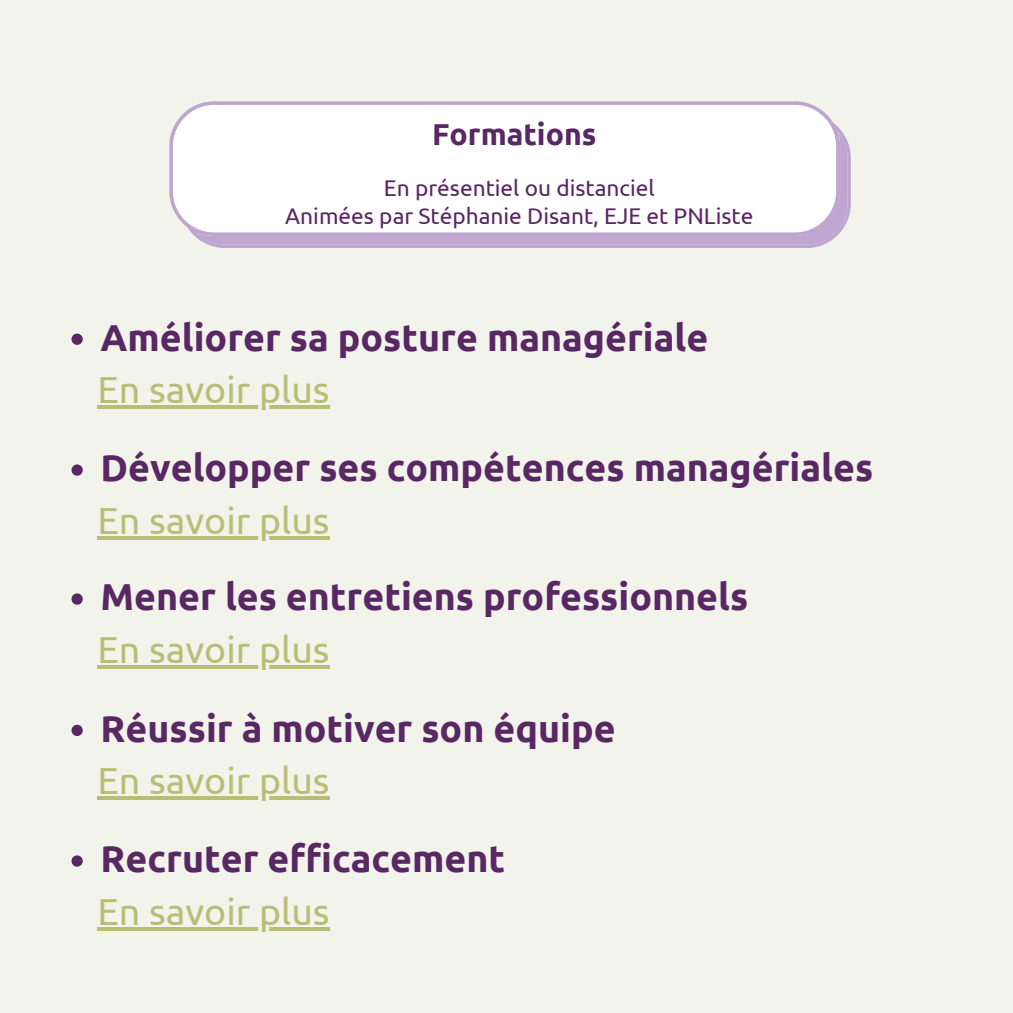
<style>
.page{position:relative;width:1013px;height:1013px;background:#fff}
.page>*{position:absolute;margin:0;border:0;box-sizing:border-box;transform-origin:0 0}
.t1{font:700 37.5px "Ubuntu";color:#592764}
.t2{font:37.5px "Ubuntu";color:#b9bd76}
.t3{font:700 30.25px "Ubuntu";color:#592764}
.t4{font:22.62px/27.2px "Ubuntu";color:#592764;text-align:center}
</style>
<div class="page">
<div style="left:0;top:0;width:1012px;height:1012px;background:#f2f4eb"></div>
<svg style="left:71px;top:333px;width:12px;height:12px"></svg>
<hr style="left:97px;top:405px;width:232px;height:3px;background:#b9bd76">
<svg style="left:71px;top:464px;width:12px;height:11px"></svg>
<svg style="left:97px;top:536px;width:232px;height:3px"></svg>
<svg style="left:71px;top:593px;width:12px;height:11px"></svg>
<svg style="left:97px;top:665px;width:232px;height:3px"></svg>
<svg style="left:71px;top:724px;width:12px;height:12px"></svg>
<hr style="left:97px;top:796px;width:232px;height:3px;background:#b9bd76">
<svg style="left:71px;top:855px;width:12px;height:11px"></svg>
<svg style="left:97px;top:927px;width:232px;height:3px"></svg>
<svg style="left:169px;top:101px;width:681px;height:147px;background:#f5f2f7"></svg>
<p class="t3" style="left:432px;top:117px;width:166px">Formations</p>
<p class="t4" style="left:285px;top:174px;width:469px">En présentiel ou distanciel<br>Animées par Stéphanie Disant, EJE et PNListe</p>
<h2 class="t1" style="left:101px;top:315px;width:609px">Améliorer sa posture managériale</h2>
<p class="t2" style="left:97px;top:368px;width:234px">En savoir plus</p>
<p class="t1" style="left:101px;top:446px;width:774px">Développer ses compétences managériales</p>
<p class="t2" style="left:97px;top:499px;width:234px">En savoir plus</p>
<h1 class="t1" style="left:101px;top:575px;width:649px">Mener les entretiens professionnels</h1>
<h1 class="t2" style="left:97px;top:628px;width:234px">En savoir plus</h1>
<p class="t1" style="left:101px;top:706px;width:516px">Réussir à motiver son équipe</p>
<p class="t2" style="left:97px;top:759px;width:234px">En savoir plus</p>
<h1 class="t1" style="left:101px;top:837px;width:406px">Recruter efficacement</h1>
<p class="t2" style="left:97px;top:889px;width:234px">En savoir plus</p>
</div>
